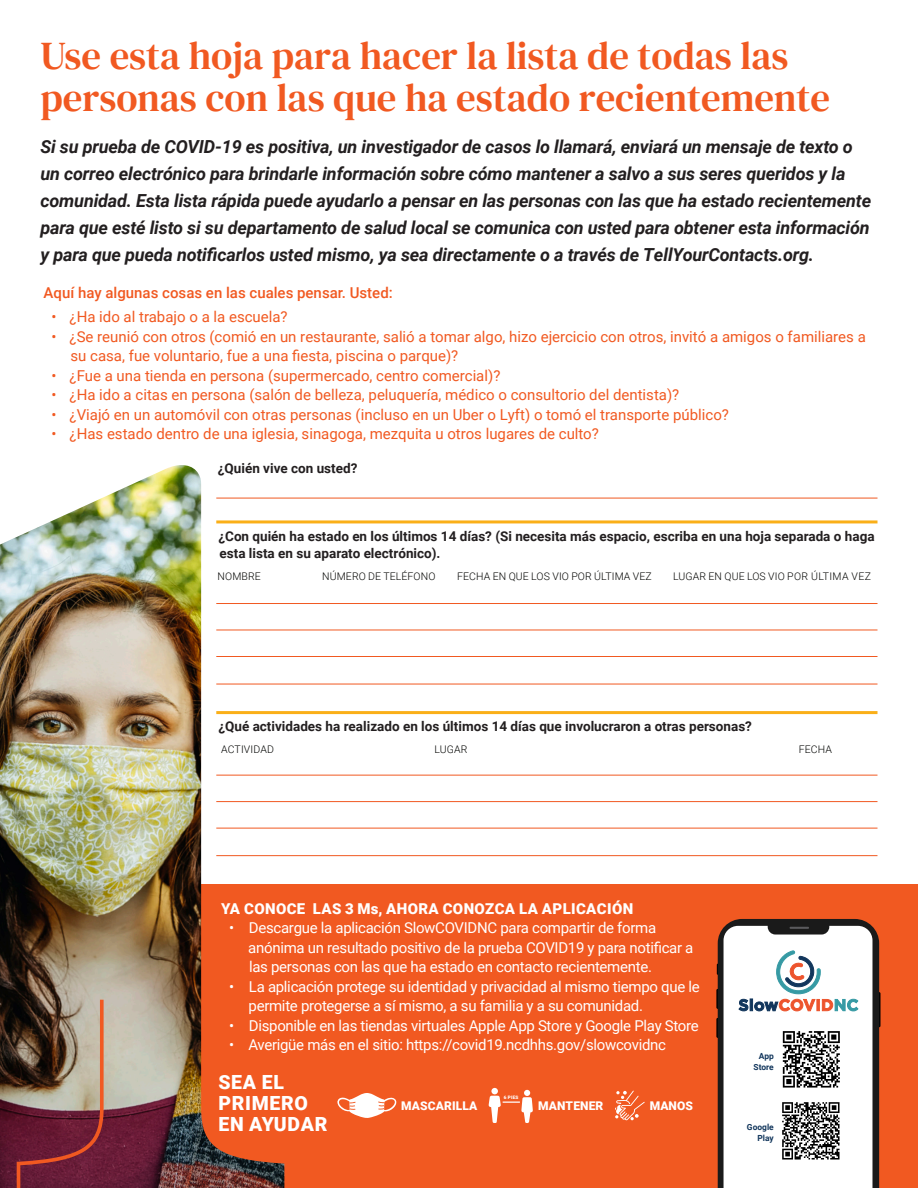
<style>
.page{position:relative;width:918px;height:1188px;background:#fff}
.page>*{position:absolute;margin:0;border:0;box-sizing:border-box;transform-origin:0 0}
.t1{font:39px/42px "DM Serif Text";color:#f15921}
.t2{font:900 19.5px/21px "Roboto";letter-spacing:.035em;color:#fff}
.t3{font:italic 700 18px/27px "Roboto";letter-spacing:-.01em;color:#231f20}
.t4{font:15px/19.5px "Roboto";color:#f15921}
.t5{font:15px/19.5px "Roboto";letter-spacing:-.02em;color:#fff}
.t6{font:500 15px "Roboto";color:#f15921}
.t7{font:900 15px "Roboto";letter-spacing:.025em;color:#fff}
.t8{font:700 13.5px/16.5px "Roboto";color:#231f20}
.t9{font:900 12px "Roboto";letter-spacing:.01em;color:#fff}
.t10{font:300 10.5px "Roboto";letter-spacing:.01em;color:#040503}
.t11{font:700 8.4px/11.2px "Roboto";color:#12365c;text-align:right}
.t12{font:900 4.65px "Roboto";color:#fff}
</style>
<div class="page">
<div style="left:0;top:885px;width:918px;height:303px;background:#f15921"></div>
<img style="left:0;top:465px;width:284px;height:723px">
<hr style="left:216px;top:520px;width:662px;height:3px;background:#faaf18">
<hr style="left:216px;top:711px;width:662px;height:3px;background:#faaf18">
<hr style="left:216px;top:498px;width:662px;height:1px;background:#f15921">
<hr style="left:216px;top:603px;width:662px;height:1px;background:#f15921">
<hr style="left:216px;top:684px;width:662px;height:1px;background:#f15921">
<hr style="left:216px;top:630px;width:662px;height:1px;background:#f15921">
<hr style="left:216px;top:656px;width:662px;height:1px;background:#f15921">
<hr style="left:216px;top:775px;width:662px;height:1px;background:#f15921">
<hr style="left:216px;top:855px;width:662px;height:1px;background:#f15921">
<hr style="left:216px;top:801px;width:662px;height:1px;background:#f15921">
<hr style="left:216px;top:828px;width:662px;height:1px;background:#f15921">
<hr style="left:716px;top:989px;width:3px;height:20px;background:#000">
<hr style="left:878px;top:992px;width:2px;height:35px;background:#000">
<hr style="left:716px;top:1018px;width:3px;height:20px;background:#000">
<svg style="left:337px;top:1093px;width:59px;height:25px"></svg>
<svg style="left:615px;top:1091px;width:30px;height:29px"></svg>
<div style="left:491px;top:1088px;width:7px;height:6px;background:#fff;border-radius:50%"></div>
<svg style="left:488px;top:1090px;width:45px;height:33px"></svg>
<svg style="left:717px;top:919px;width:162px;height:269px"></svg>
<img style="left:780px;top:1101px;width:62px;height:61px">
<img style="left:781px;top:1029px;width:61px;height:61px">
<h1 class="t1" style="left:40px;top:35px;width:791px">Use esta hoja para hacer la lista de todas las personas con las que ha estado recientemente</h1>
<h2 class="t3" style="left:40px;top:132px;width:832px">Si su prueba de COVID-19 es positiva, un investigador de casos lo llamará, enviará un mensaje de texto o un correo electrónico para brindarle información sobre cómo mantener a salvo a sus seres queridos y la comunidad. Esta lista rápida puede ayudarlo a pensar en las personas con las que ha estado recientemente para que esté listo si su departamento de salud local se comunica con usted para obtener esta información y para que pueda notificarlos usted mismo, ya sea directamente o a través de TellYourContacts.org.</h2>
<p class="t6" style="left:44px;top:282px;width:351px">Aquí hay algunas cosas en las cuales pensar. Usted:</p>
<p class="t4" style="left:51px;top:307px;width:238px">• ¿Ha ido al trabajo o a la escuela?</p>
<p class="t4" style="left:71px;top:326px;width:797px;text-indent:-19px">• ¿Se reunió con otros (comió en un restaurante, salió a tomar algo, hizo ejercicio con otros, invitó a amigos o familiares a su casa, fue voluntario, fue a una fiesta, piscina o parque)?</p>
<p class="t4" style="left:51px;top:365px;width:451px">• ¿Fue a una tienda en persona (supermercado, centro comercial)?</p>
<p class="t4" style="left:51px;top:385px;width:630px">• ¿Ha ido a citas en persona (salón de belleza, peluquería, médico o consultorio del dentista)?</p>
<p class="t4" style="left:51px;top:404px;width:679px">• ¿Viajó en un automóvil con otras personas (incluso en un Uber o Lyft) o tomó el transporte público?</p>
<p class="t4" style="left:51px;top:424px;width:549px">• ¿Has estado dentro de una iglesia, sinagoga, mezquita u otros lugares de culto?</p>
<p class="t8" style="left:218px;top:460px;width:141px">¿Quién vive con usted?</p>
<p class="t8" style="left:218px;top:528px;width:658px">¿Con quién ha estado en los últimos 14 días? (Si necesita más espacio, escriba en una hoja separada o haga esta lista en su aparato electrónico).</p>
<p class="t10" style="left:218px;top:569px;width:45px">NOMBRE</p>
<p class="t10" style="left:322px;top:569px;width:115px">NÚMERO DE TELÉFONO</p>
<p class="t10" style="left:457px;top:569px;width:196px">FECHA EN QUE LOS VIO POR ÚLTIMA VEZ</p>
<p class="t10" style="left:673px;top:569px;width:199px">LUGAR EN QUE LOS VIO POR ÚLTIMA VEZ</p>
<p class="t8" style="left:218px;top:718px;width:535px">¿Qué actividades ha realizado en los últimos 14 días que involucraron a otras personas?</p>
<p class="t10" style="left:221px;top:742px;width:54px">ACTIVIDAD</p>
<p class="t10" style="left:434px;top:742px;width:34px">LUGAR</p>
<p class="t10" style="left:799px;top:742px;width:35px">FECHA</p>
<p class="t7" style="left:221px;top:898px;width:413px">YA CONOCE LAS 3 Ms, AHORA CONOZCA LA APLICACIÓN</p>
<p class="t5" style="left:248px;top:918px;width:447px;text-indent:-19px">• Descargue la aplicación SlowCOVIDNC para compartir de forma anónima un resultado positivo de la prueba COVID19 y para notificar a las personas con las que ha estado en contacto recientemente.</p>
<p class="t5" style="left:249px;top:976px;width:453px;text-indent:-19px">• La aplicación protege su identidad y privacidad al mismo tiempo que le permite protegerse a sí mismo, a su familia y a su comunidad.</p>
<p class="t5" style="left:229px;top:1015px;width:471px">• Disponible en las tiendas virtuales Apple App Store y Google Play Store</p>
<p class="t5" style="left:229px;top:1035px;width:438px">• Averigüe más en el sitio: https://covid19.ncdhhs.gov/slowcovidnc</p>
<h2 class="t2" style="left:218px;top:1071px;width:111px">SEA EL<br>PRIMERO<br>EN AYUDAR</h2>
<p class="t12" style="left:504px;top:1094px;width:16px">6 PIES</p>
<p class="t9" style="left:401px;top:1097px;width:78px">MASCARILLA</p>
<p class="t9" style="left:538px;top:1097px;width:67px">MANTENER</p>
<p class="t9" style="left:650px;top:1097px;width:45px">MANOS</p>
<p class="t11" style="left:754px;top:1050px;width:22px">App<br>Store</p>
<p class="t11" style="left:747px;top:1121px;width:28px">Google<br>Play</p>
</div>
